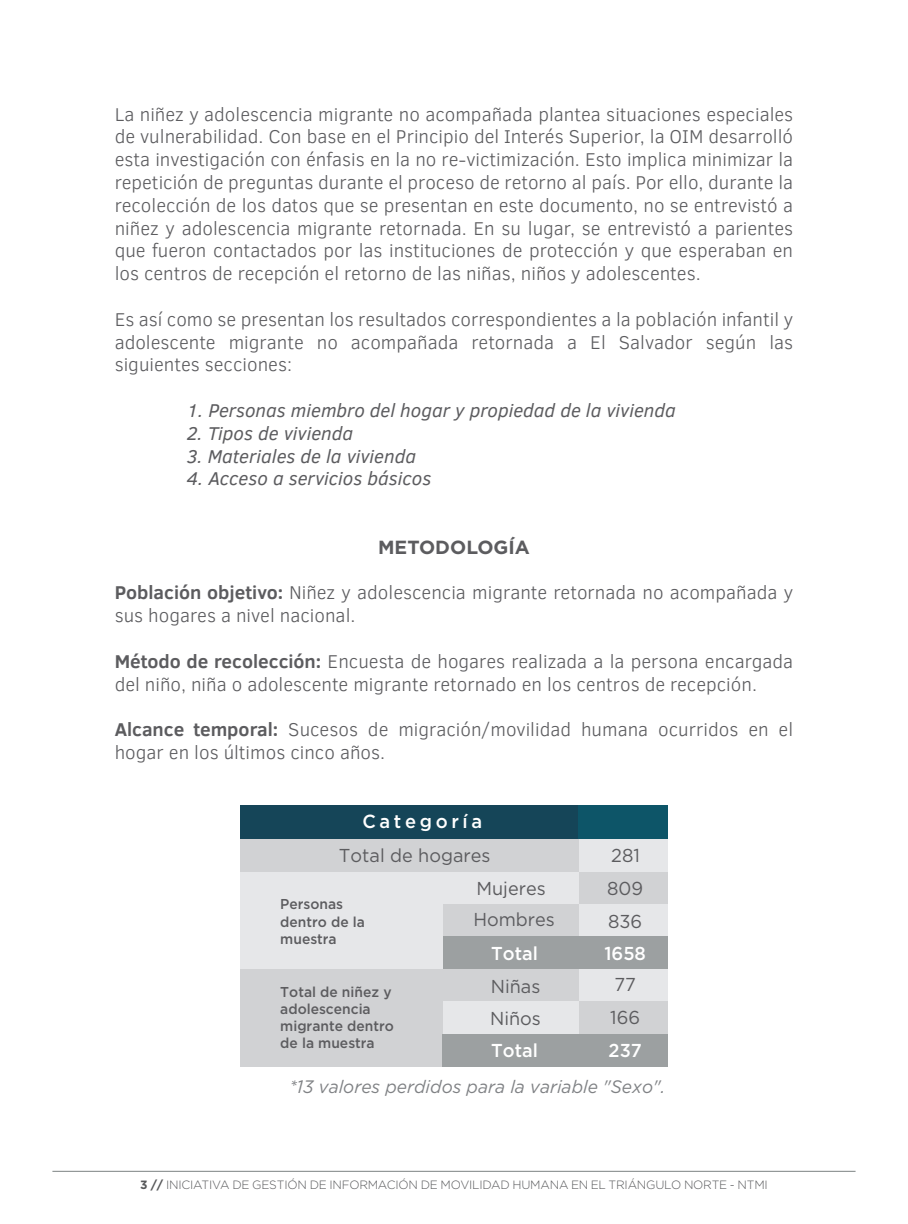
<style>
.page{position:relative;width:908px;height:1224px;background:#fff}
.page>*{position:absolute;margin:0;border:0;box-sizing:border-box;transform-origin:0 0}
.t1{font:300 19px/22.8px "Clear Sans";color:#5c5c5f}
.t2{font:italic 19px "Clear Sans";color:#5c5c5f}
.t3{font:700 19px "Gotham";color:#5c5c5f}
.t4{font:500 19px "Gotham";letter-spacing:.2em;color:#fff;scale:.96 1}
.t5{font:18.6px/32.6px "Gotham";color:#5c5c5f;scale:.96 1}
.t6{font:500 18.6px "Gotham";color:#fff;scale:.96 1}
.t7{font:italic 18px "Gotham";color:#808285;scale:.96 1}
.t8{font:500 14.4px/17.2px "Gotham";color:#5c5c5f;scale:.96 1}
.t9{font:300 12px "Gotham";letter-spacing:-.02em;color:#57585a}
.s1{font-weight:700}
</style>
<div class="page">
<hr style="left:52px;top:1171px;width:803px;height:1px;background:#7d8283">
<div style="left:578px;top:838px;width:89px;height:34px;background:#e6e7e9"></div>
<div style="left:578px;top:872px;width:89px;height:34px;background:#d1d2d4"></div>
<div style="left:578px;top:904px;width:89px;height:34px;background:#e6e7e9"></div>
<div style="left:578px;top:969px;width:89px;height:34px;background:#e6e7e9"></div>
<div style="left:578px;top:1001px;width:89px;height:34px;background:#d1d2d4"></div>
<div style="left:240px;top:838px;width:338px;height:34px;background:#d1d2d4"></div>
<div style="left:442px;top:872px;width:136px;height:32px;background:#e6e7e9"></div>
<div style="left:442px;top:904px;width:136px;height:33px;background:#d1d2d4"></div>
<div style="left:442px;top:937px;width:225px;height:32px;background:#9ca0a1"></div>
<div style="left:240px;top:872px;width:202px;height:97px;background:#e6e7e9"></div>
<div style="left:240px;top:969px;width:206px;height:97px;background:#d1d2d4"></div>
<div style="left:442px;top:969px;width:136px;height:33px;background:#d1d2d4"></div>
<div style="left:442px;top:1001px;width:136px;height:33px;background:#e6e7e9"></div>
<div style="left:442px;top:1034px;width:225px;height:32px;background:#9ca0a1"></div>
<div style="left:240px;top:805px;width:338px;height:33px;background:#154558"></div>
<div style="left:578px;top:805px;width:89px;height:33px;background:#0d5568"></div>
<p class="t1" style="left:115px;top:103px;width:679px;text-align:justify">La niñez y adolescencia migrante no acompañada plantea situaciones especiales de vulnerabilidad. Con base en el Principio del Interés Superior, la OIM desarrolló esta investigación con énfasis en la no re-victimización. Esto implica minimizar la repetición de preguntas durante el proceso de retorno al país. Por ello, durante la recolección de los datos que se presentan en este documento, no se entrevistó a niñez y adolescencia migrante retornada. En su lugar, se entrevistó a parientes que fueron contactados por las instituciones de protección y que esperaban en los centros de recepción el retorno de las niñas, niños y adolescentes.</p>
<p class="t1" style="left:115px;top:308px;width:679px;text-align:justify">Es así como se presentan los resultados correspondientes a la población infantil y adolescente migrante no acompañada retornada a El Salvador según las siguientes secciones:</p>
<p class="t2" style="left:187px;top:397px;width:490px">1. Personas miembro del hogar y propiedad de la vivienda</p>
<p class="t2" style="left:187px;top:420px;width:168px">2. Tipos de vivienda</p>
<p class="t2" style="left:187px;top:443px;width:231px">3. Materiales de la vivienda</p>
<p class="t2" style="left:187px;top:466px;width:246px">4. Acceso a servicios básicos</p>
<p class="t3" style="left:378px;top:535px;width:153px">METODOLOGÍA</p>
<p class="t1" style="left:115px;top:581px;width:679px"><span class="s1">Población objetivo:</span> Niñez y adolescencia migrante retornada no acompañada y sus hogares a nivel nacional.</p>
<p class="t1" style="left:115px;top:650px;width:679px"><span class="s1">Método de recolección:</span> Encuesta de hogares realizada a la persona encargada del niño, niña o adolescente migrante retornado en los centros de recepción.</p>
<p class="t1" style="left:115px;top:718px;width:679px"><span class="s1">Alcance temporal:</span> Sucesos de migración/movilidad humana ocurridos en el hogar en los últimos cinco años.</p>
<p class="t4" style="left:362px;top:809px;width:126px">Categoría</p>
<p class="t5" style="left:473px;top:839px;width:86px;text-indent:-134px">Total de hogares<br>Mujeres<br>Hombres</p>
<p class="t8" style="left:280px;top:896px;width:90px">Personas dentro de la muestra</p>
<p class="t8" style="left:280px;top:983px;width:120px">Total de niñez y adolescencia migrante dentro de la muestra</p>
<p class="t6" style="left:491px;top:941px;width:50px">Total</p>
<p class="t5" style="left:490px;top:970px;width:54px;line-height:31.8px">Niñas<br>Niños</p>
<p class="t6" style="left:491px;top:1038px;width:50px">Total</p>
<p class="t5" style="left:607px;top:839px;width:39px">281<br>809<br>836</p>
<p class="t6" style="left:604px;top:941px;width:45px">1658</p>
<p class="t5" style="left:610px;top:968px;width:33px">77<br>166</p>
<p class="t6" style="left:608px;top:1038px;width:36px">237</p>
<p class="t7" style="left:289px;top:1075px;width:393px">*13 valores perdidos para la variable "Sexo".</p>
<p class="t9" style="left:140px;top:1177px;width:629px"><span class="s1">3 //</span> INICIATIVA DE GESTIÓN DE INFORMACIÓN DE MOVILIDAD HUMANA EN EL TRIÁNGULO NORTE - NTMI</p>
</div>
